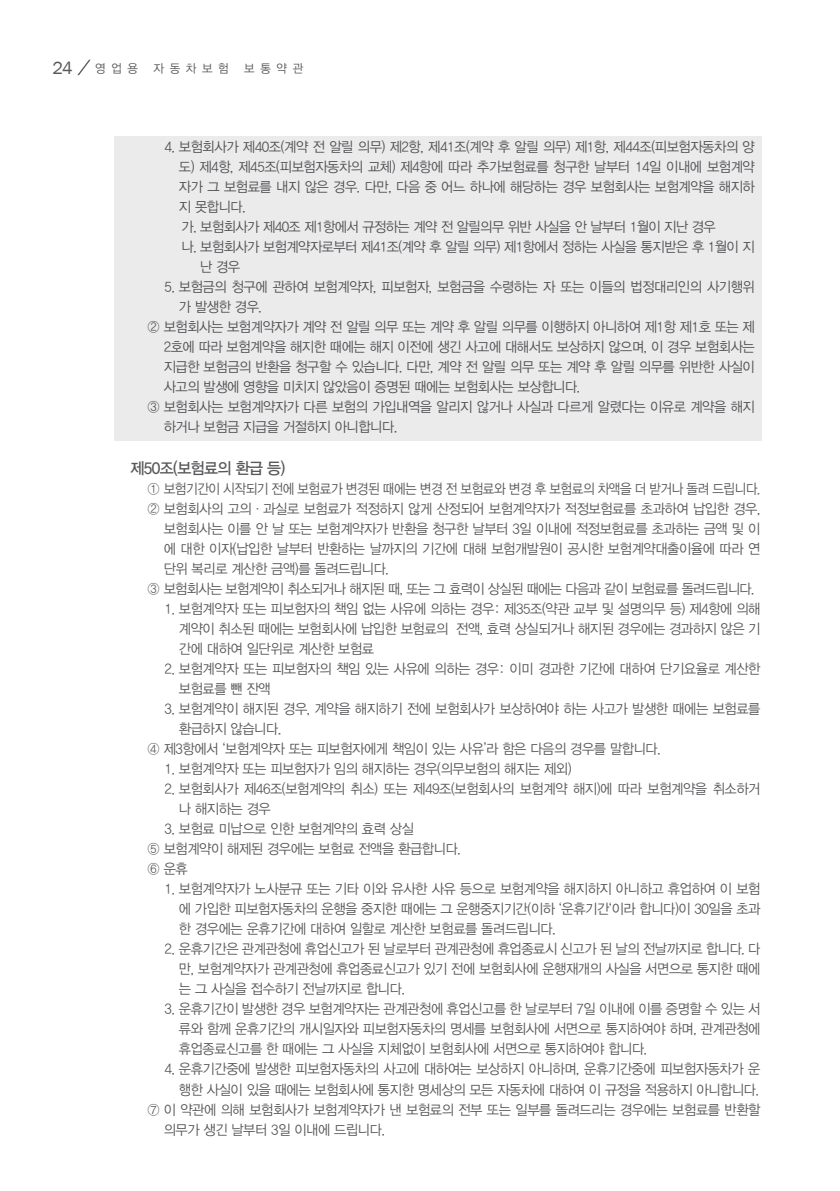
<style>
.page{position:relative;width:840px;height:1191px;background:#fff}
.page>*{position:absolute;margin:0;border:0;box-sizing:border-box;transform-origin:0 0}
.t1{font:16px "YDVYGO Std 33";letter-spacing:-.04em;color:#58585b;scale:.95 1}
.t2{font:14px/20px "YDVYGO Std 32";letter-spacing:-.03em;color:#58585b;text-align:justify;scale:.95 1}
.t3{font:14px "YDVYGO Std 32";letter-spacing:-.05em;color:#58585b;scale:.95 1}
.t4{font:12px "YDVYGO Std 12";letter-spacing:.5em;color:#58585b;scale:.95 1}
.s1{font-family:"Franklin Gothic";font-size:18px}
</style>
<div class="page">
<svg style="left:77px;top:60px;width:14px;height:15px"></svg>
<div style="left:114px;top:136px;width:646px;height:305px;background:#ebebec"></div>
<p class="t4" style="left:52px;top:62px;width:91px"><span class="s1">24</span> 영업용</p>
<p class="t4" style="left:153px;top:62px;width:81px">자동차보험</p>
<p class="t4" style="left:244px;top:62px;width:64px">보통약관</p>
<p class="t2" style="left:164px;top:137px;width:622px">4. 보험회사가 제40조(계약 전 알릴 의무) 제2항, 제41조(계약 후 알릴 의무) 제1항, 제44조(피보험자동차의 양</p>
<p class="t2" style="left:179px;top:157px;width:607px">도) 제4항, 제45조(피보험자동차의 교체) 제4항에 따라 추가보험료를 청구한 날부터 14일 이내에 보험계약</p>
<p class="t2" style="left:179px;top:177px;width:607px">자가 그 보험료를 내지 않은 경우. 다만, 다음 중 어느 하나에 해당하는 경우 보험회사는 보험계약을 해지하</p>
<p class="t2" style="left:179px;top:197px;width:72px">지 못합니다.</p>
<p class="t2" style="left:181px;top:217px;width:563px">가. 보험회사가 제40조 제1항에서 규정하는 계약 전 알릴의무 위반 사실을 안 날부터 1월이 지난 경우</p>
<p class="t2" style="left:181px;top:237px;width:604px">나. 보험회사가 보험계약자로부터 제41조(계약 후 알릴 의무) 제1항에서 정하는 사실을 통지받은 후 1월이 지</p>
<p class="t2" style="left:200px;top:257px;width:43px">난 경우</p>
<p class="t2" style="left:164px;top:277px;width:622px">5. 보험금의 청구에 관하여 보험계약자, 피보험자, 보험금을 수령하는 자 또는 이들의 법정대리인의 사기행위</p>
<p class="t2" style="left:179px;top:297px;width:89px">가 발생한 경우.</p>
<p class="t2" style="left:147px;top:317px;width:640px">② 보험회사는 보험계약자가 계약 전 알릴 의무 또는 계약 후 알릴 의무를 이행하지 아니하여 제1항 제1호 또는 제</p>
<p class="t2" style="left:163px;top:337px;width:623px">2호에 따라 보험계약을 해지한 때에는 해지 이전에 생긴 사고에 대해서도 보상하지 않으며, 이 경우 보험회사는</p>
<p class="t2" style="left:163px;top:357px;width:623px">지급한 보험금의 반환을 청구할 수 있습니다. 다만, 계약 전 알릴 의무 또는 계약 후 알릴 의무를 위반한 사실이</p>
<p class="t2" style="left:163px;top:377px;width:440px">사고의 발생에 영향을 미치지 않았음이 증명된 때에는 보험회사는 보상합니다.</p>
<p class="t2" style="left:147px;top:397px;width:640px">③ 보험회사는 보험계약자가 다른 보험의 가입내역을 알리지 않거나 사실과 다르게 알렸다는 이유로 계약을 해지</p>
<p class="t2" style="left:163px;top:417px;width:247px">하거나 보험금 지급을 거절하지 아니합니다.</p>
<p class="t1" style="left:130px;top:460px;width:164px">제50조(보험료의 환급 등)</p>
<p class="t2" style="left:147px;top:479px;width:646px">① 보험기간이 시작되기 전에 보험료가 변경된 때에는 변경 전 보험료와 변경 후 보험료의 차액을 더 받거나 돌려 드립니다.</p>
<p class="t2" style="left:147px;top:499px;width:646px">② 보험회사의 고의·과실로 보험료가 적정하지 않게 산정되어 보험계약자가 적정보험료를 초과하여 납입한 경우,</p>
<p class="t2" style="left:163px;top:519px;width:629px">보험회사는 이를 안 날 또는 보험계약자가 반환을 청구한 날부터 3일 이내에 적정보험료를 초과하는 금액 및 이</p>
<p class="t2" style="left:163px;top:539px;width:629px">에 대한 이자(납입한 날부터 반환하는 날까지의 기간에 대해 보험개발원이 공시한 보험계약대출이율에 따라 연</p>
<p class="t2" style="left:163px;top:559px;width:238px">단위 복리로 계산한 금액)를 돌려드립니다.</p>
<p class="t3" style="left:147px;top:582px;width:640px">③ 보험회사는 보험계약이 취소되거나 해지된 때, 또는 그 효력이 상실된 때에는 다음과 같이 보험료를 돌려드립니다.</p>
<p class="t2" style="left:179px;top:599px;width:613px;text-indent:-14px">1. 보험계약자 또는 피보험자의 책임 없는 사유에 의하는 경우: 제35조(약관 교부 및 설명의무 등) 제4항에 의해 계약이 취소된 때에는 보험회사에 납입한 보험료의 전액, 효력 상실되거나 해지된 경우에는 경과하지 않은 기 간에 대하여 일단위로 계산한 보험료</p>
<p class="t2" style="left:179px;top:659px;width:613px;text-indent:-14px">2. 보험계약자 또는 피보험자의 책임 있는 사유에 의하는 경우: 이미 경과한 기간에 대하여 단기요율로 계산한 보험료를 뺀 잔액</p>
<p class="t2" style="left:164px;top:699px;width:628px">3. 보험계약이 해지된 경우, 계약을 해지하기 전에 보험회사가 보상하여야 하는 사고가 발생한 때에는 보험료를</p>
<p class="t2" style="left:179px;top:719px;width:109px">환급하지 않습니다.</p>
<p class="t2" style="left:147px;top:739px;width:541px">④ 제3항에서 ‘보험계약자 또는 피보험자에게 책임이 있는 사유’라 함은 다음의 경우를 말합니다.</p>
<p class="t2" style="left:164px;top:759px;width:429px">1. 보험계약자 또는 피보험자가 임의 해지하는 경우(의무보험의 해지는 제외)</p>
<p class="t2" style="left:179px;top:779px;width:613px;text-indent:-14px">2. 보험회사가 제46조(보험계약의 취소) 또는 제49조(보험회사의 보험계약 해지)에 따라 보험계약을 취소하거 나 해지하는 경우</p>
<p class="t2" style="left:147px;top:819px;width:331px;text-align:left;text-indent:17px">3. 보험료 미납으로 인한 보험계약의 효력 상실<br>⑤ 보험계약이 해제된 경우에는 보험료 전액을 환급합니다.<br>⑥ 운휴</p>
<p class="t2" style="left:179px;top:879px;width:613px;text-indent:-14px">1. 보험계약자가 노사분규 또는 기타 이와 유사한 사유 등으로 보험계약을 해지하지 아니하고 휴업하여 이 보험 에 가입한 피보험자동차의 운행을 중지한 때에는 그 운행중지기간(이하 ‘운휴기간‘이라 합니다)이 30일을 초과 한 경우에는 운휴기간에 대하여 일할로 계산한 보험료를 돌려드립니다.</p>
<p class="t2" style="left:179px;top:939px;width:613px;text-indent:-14px">2. 운휴기간은 관계관청에 휴업신고가 된 날로부터 관계관청에 휴업종료시 신고가 된 날의 전날까지로 합니다. 다 만, 보험계약자가 관계관청에 휴업종료신고가 있기 전에 보험회사에 운행재개의 사실을 서면으로 통지한 때에 는 그 사실을 접수하기 전날까지로 합니다.</p>
<p class="t2" style="left:179px;top:999px;width:613px;text-indent:-14px">3. 운휴기간이 발생한 경우 보험계약자는 관계관청에 휴업신고를 한 날로부터 7일 이내에 이를 증명할 수 있는 서 류와 함께 운휴기간의 개시일자와 피보험자동차의 명세를 보험회사에 서면으로 통지하여야 하며, 관계관청에 휴업종료신고를 한 때에는 그 사실을 지체없이 보험회사에 서면으로 통지하여야 합니다.</p>
<p class="t2" style="left:164px;top:1059px;width:628px">4. 운휴기간중에 발생한 피보험자동차의 사고에 대하여는 보상하지 아니하며, 운휴기간중에 피보험자동차가 운</p>
<p class="t2" style="left:179px;top:1079px;width:612px">행한 사실이 있을 때에는 보험회사에 통지한 명세상의 모든 자동차에 대하여 이 규정을 적용하지 아니합니다.</p>
<p class="t2" style="left:147px;top:1099px;width:646px">⑦ 이 약관에 의해 보험회사가 보험계약자가 낸 보험료의 전부 또는 일부를 돌려드리는 경우에는 보험료를 반환할</p>
<p class="t2" style="left:163px;top:1119px;width:234px">의무가 생긴 날부터 3일 이내에 드립니다.</p>
</div>
